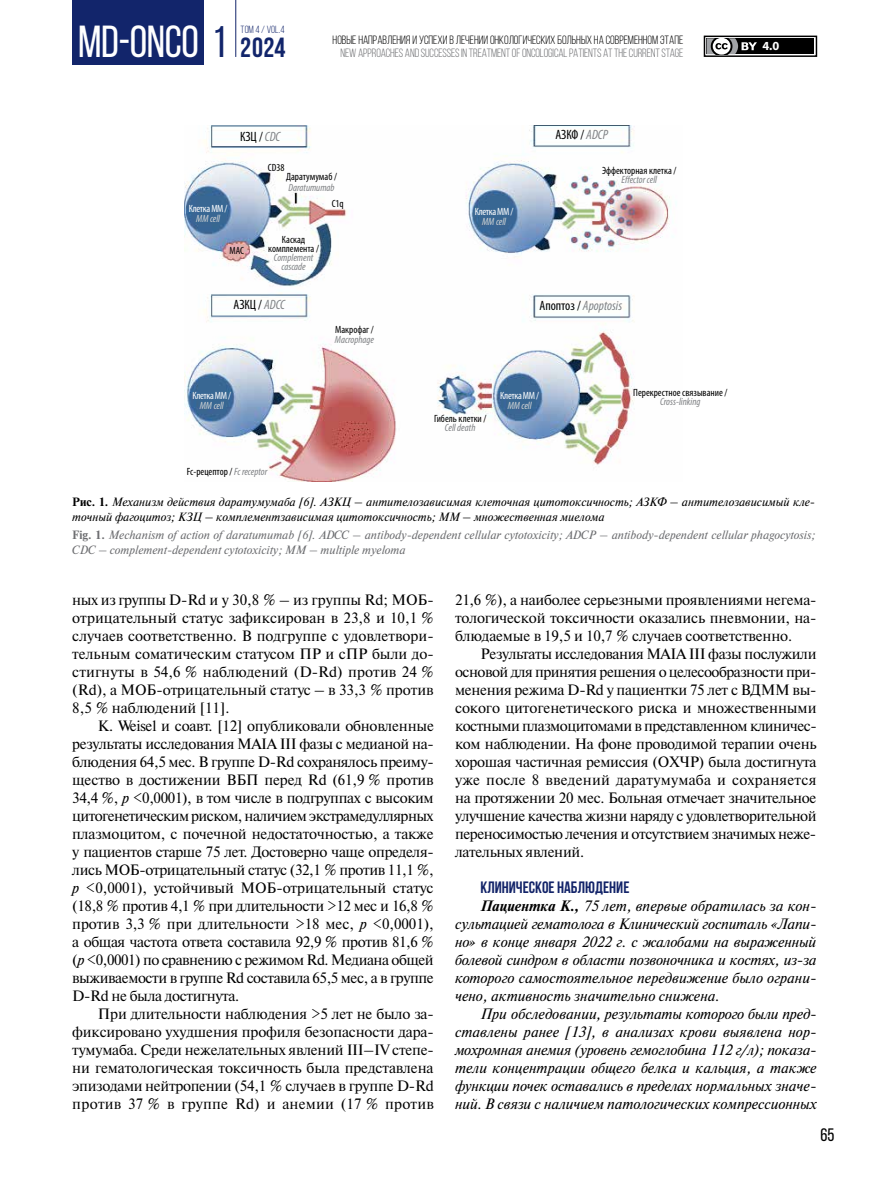
<style>
.page{position:relative;width:893px;height:1191px;background:#fff}
.page>*{position:absolute;margin:0;border:0;box-sizing:border-box;transform-origin:0 0}
.t1{font:44.85px "Bebas Neue";letter-spacing:-.01em;color:#fff}
.t2{font:18px "Bebas Neue";color:#000}
.t3{font:700 16.5px "Bebas Neue";color:#132469}
.t4{font:15px/18px "Newton C";letter-spacing:-.02em;color:#000;text-align:justify}
.t5{font:italic 15px/18px "Newton C";color:#000;text-align:justify}
.t6{font:condensed 13.5px "Myriad Pro";color:#000}
.t7{font:italic condensed 13.5px "Myriad Pro";color:#808285}
.t8{font:700 12.45px "Myriad Pro";color:#fff}
.t9{font:italic 12px/14.4px "Newton C";color:#000}
.t10{font:italic 12px/14.4px "Newton C";color:#6d6e71}
.t11{font:12px "Bebas Neue";letter-spacing:-.01em;color:#6d6e71}
.t12{font:12px "Bebas Neue";color:#000}
.t13{font:condensed 10.5px/9px "Myriad Pro";color:#000;text-align:center}
.t14{font:italic condensed 10.5px/9px "Myriad Pro";color:#808285;text-align:center}
.t15{font:condensed 10.5px "Myriad Pro";letter-spacing:-.03em;color:#fff}
.t16{font:italic condensed 10.5px "Myriad Pro";color:#d1d3d4}
.t17{font:10.35px "Bebas Neue";color:#12256b}
.s1{font-size:44.1px;color:#12256b}
.s2{font-weight:700;font-size:27.75px;color:#12256b}
.s3{font-style:italic;color:#808285}
.s4{font-style:normal;color:#000}
.s5{font-weight:700;font-style:normal}
.s6{font-style:italic}
.s7{font-weight:700}
</style>
<div class="page">
<div style="left:72px;top:0;width:132px;height:65px;background:#12256b"></div>
<hr style="left:235px;top:0;width:1px;height:57px;background:#12256b">
<svg style="left:707px;top:54px;width:28px;height:1px"></svg>
<div style="left:704px;top:36px;width:113px;height:21px;border:1px solid #000"></div>
<div style="left:706px;top:38px;width:108px;height:16px;background:#000"></div>
<svg style="left:707px;top:38px;width:50px;height:16px"></svg>
<img style="left:185px;top:125px;width:486px;height:356px">
<h1 class="t1" style="left:78px;top:17px;width:209px">MD-ONCO <span class="s1">1</span> <span class="s2">2024</span></h1>
<p class="t17" style="left:241px;top:24px;width:46px">Том 4 / Vol.4</p>
<p class="t12" style="left:333px;top:33px;width:352px">НОВЫЕ НАПРАВЛЕНИЯ И УСПЕХИ В ЛЕЧЕНИИ ОНКОЛОГИЧЕСКИХ БОЛЬНЫХ НА СОВРЕМЕННОМ ЭТАПЕ</p>
<p class="t11" style="left:341px;top:46px;width:344px">NEW APPROACHES AND SUCCESSES IN TREATMENT OF ONCOLOGICAL PATIENTS AT THE CURRENT STAGE</p>
<p class="t6" style="left:240px;top:128px;width:42px">КЗЦ / <span class="s3">CDC</span></p>
<p class="t6" style="left:555px;top:126px;width:54px">АЗКФ / <span class="s3">ADСP</span></p>
<p class="t13" style="left:268px;top:163px;width:18px">CD38</p>
<p class="t13" style="left:332px;top:198px;width:14px">C1q</p>
<p class="t13" style="left:230px;top:246px;width:16px">MAC</p>
<p class="t13" style="left:268px;top:235px;width:52px">Каскад комплемента /</p>
<p class="t14" style="left:274px;top:253px;width:41px">Complement cascade</p>
<p class="t13" style="left:602px;top:166px;width:76px">Эффекторная клетка /</p>
<p class="t14" style="left:622px;top:175px;width:37px">Effector cell</p>
<p class="t13" style="left:286px;top:172px;width:52px">Даратумумаб /</p>
<p class="t14" style="left:289px;top:182px;width:48px">Daratumumab</p>
<p class="t15" style="left:189px;top:202px;width:40px">Клетка ММ /</p>
<p class="t16" style="left:196px;top:212px;width:26px">MM cell</p>
<p class="t15" style="left:475px;top:205px;width:40px">Клетка ММ /</p>
<p class="t16" style="left:482px;top:215px;width:26px">MM cell</p>
<p class="t6" style="left:234px;top:297px;width:53px">АЗКЦ / <span class="s3">АDCC</span></p>
<p class="t7" style="left:539px;top:297px;width:84px"><span class="s4">Апоптоз /</span> Apoptosis</p>
<p class="t15" style="left:192px;top:389px;width:40px">Клетка ММ /</p>
<p class="t16" style="left:200px;top:399px;width:26px">MM cell</p>
<p class="t13" style="left:187px;top:467px;width:82px">Fc-рецептор / <span class="s3">Fc receptor</span></p>
<p class="t13" style="left:335px;top:325px;width:40px">Макрофаг /</p>
<p class="t14" style="left:335px;top:335px;width:41px">Macrophage</p>
<p class="t13" style="left:434px;top:414px;width:54px">Гибель клетки /</p>
<p class="t14" style="left:445px;top:423px;width:32px">Cell death</p>
<p class="t15" style="left:500px;top:389px;width:40px">Клетка ММ /</p>
<p class="t16" style="left:508px;top:399px;width:26px">MM cell</p>
<p class="t13" style="left:633px;top:388px;width:96px">Перекрестное связывание /</p>
<p class="t14" style="left:660px;top:397px;width:42px">Cross-linking</p>
<p class="t8" style="left:762px;top:38px;width:18px">4.0</p>
<p class="t9" style="left:72px;top:495px;width:744px"><span class="s5">Рис. 1.</span> Механизм действия даратумумаба [6]. АЗКЦ – антителозависимая клеточная цитотоксичность; АЗКФ – антителозависимый кле&shy;точный фагоцитоз; КЗЦ – комплементзависимая цитотоксичность; ММ – множественная миелома</p>
<p class="t10" style="left:72px;top:528px;width:744px"><span class="s5">Fig. 1.</span> Mechanism of action of daratumumab [6]. ADCC – antibody-dependent cellular cytotoxicity; ADCP – antibody-dependent cellular phagocytosis;<br>CDC – complement-dependent cytotoxicity; MM – multiple myeloma</p>
<p class="t4" style="left:72px;top:591px;width:363px">ных из группы D-Rd и у 30,8 % – из группы Rd; МОБ&shy;отрицательный статус зафиксирован в 23,8 и 10,1 % случаев соответственно. В подгруппе с удовлетвори&shy;тельным соматическим статусом ПР и сПР были до&shy;стигнуты в 54,6 % наблюдений (D-Rd) против 24 % (Rd), а МОБ-отрицательный статус – в 33,3 % против 8,5 % наблюдений [11].</p>
<p class="t4" style="left:72px;top:717px;width:363px;text-indent:26px">K. Weisel и соавт. [12] опубликовали обновленные результаты исследования MAIA III фазы с медианой на&shy;блюдения 64,5 мес. В группе D-Rd сохранялось преиму&shy;щество в достижении ВБП перед Rd (61,9 % против 34,4 %, <span class="s6">p</span> &lt;0,0001), в том числе в подгруппах с высоким цитогенетическим риском, наличием экстрамедуллярных плазмоцитом, с почечной недостаточностью, а также у пациентов старше 75 лет. Достоверно чаще определя&shy;лись МОБ-отрицательный статус (32,1 % против 11,1 %, <span class="s6">p</span> &lt;0,0001), устойчивый МОБ-отрицательный статус (18,8 % против 4,1 % при длительности &gt;12 мес и 16,8 % против 3,3 % при длительности &gt;18 мес, <span class="s6">p</span> &lt;0,0001), а общая частота ответа составила 92,9 % против 81,6 % (<span class="s6">p</span> &lt;0,0001) по сравнению с режимом Rd. Медиана общей выживаемости в группе Rd составила 65,5 мес, а в группе D-Rd не была достигнута.</p>
<p class="t4" style="left:72px;top:1005px;width:363px;text-indent:26px">При длительности наблюдения &gt;5 лет не было за&shy;фиксировано ухудшения профиля безопасности дара&shy;тумумаба. Среди нежелательных явлений III–IV степе&shy;ни гематологическая токсичность была представлена эпизодами нейтропении (54,1 % случаев в группе D-Rd против 37 % в группе Rd) и анемии (17 % против</p>
<p class="t4" style="left:455px;top:591px;width:363px">21,6 %), а наиболее серьезными проявлениями негема&shy;тологической токсичности оказались пневмонии, на&shy;блюдаемые в 19,5 и 10,7 % случаев соответственно.</p>
<p class="t4" style="left:455px;top:645px;width:363px;text-align:left;text-indent:26px">Результаты исследования MAIA III фазы послужили основой для принятия решения о целесообразности при&shy;менения режима D-Rd у пациентки 75 лет с ВДММ вы&shy;сокого цитогенетического риска и множественными костными плазмоцитомами в представленном клиничес&shy;ком наблюдении. На фоне проводимой терапии очень хорошая частичная ремиссия (ОХЧР) была достигнута уже после 8 введений даратумумаба и сохраняется на протяжении 20 мес. Больная отмечает значительное улучшение качества жизни наряду с удовлетворительной переносимостью лечения и отсутствием значимых неже&shy;лательных явлений.</p>
<p class="t3" style="left:480px;top:878px;width:150px">Клиническое наблюдение</p>
<p class="t5" style="left:455px;top:897px;width:363px;text-indent:26px"><span class="s7">Пациентка К.,</span> 75 лет, впервые обратилась за кон&shy;сультацией гематолога в Клинический госпиталь «Лапи&shy;но» в конце января 2022 г. с жалобами на выраженный болевой синдром в области позвоночника и костях, из-за которого самостоятельное передвижение было ограни&shy;чено, активность значительно снижена.</p>
<p class="t5" style="left:455px;top:1005px;width:363px;text-indent:26px">При обследовании, результаты которого были пред&shy;ставлены ранее [13], в анализах крови выявлена нор&shy;мохромная анемия (уровень гемоглобина 112 г/л); показа&shy;тели концентрации общего белка и кальция, а также функции почек оставались в пределах нормальных значе&shy;ний. В связи с наличием патологических компрессионных</p>
<p class="t2" style="left:820px;top:1125px;width:15px">65</p>
</div>
